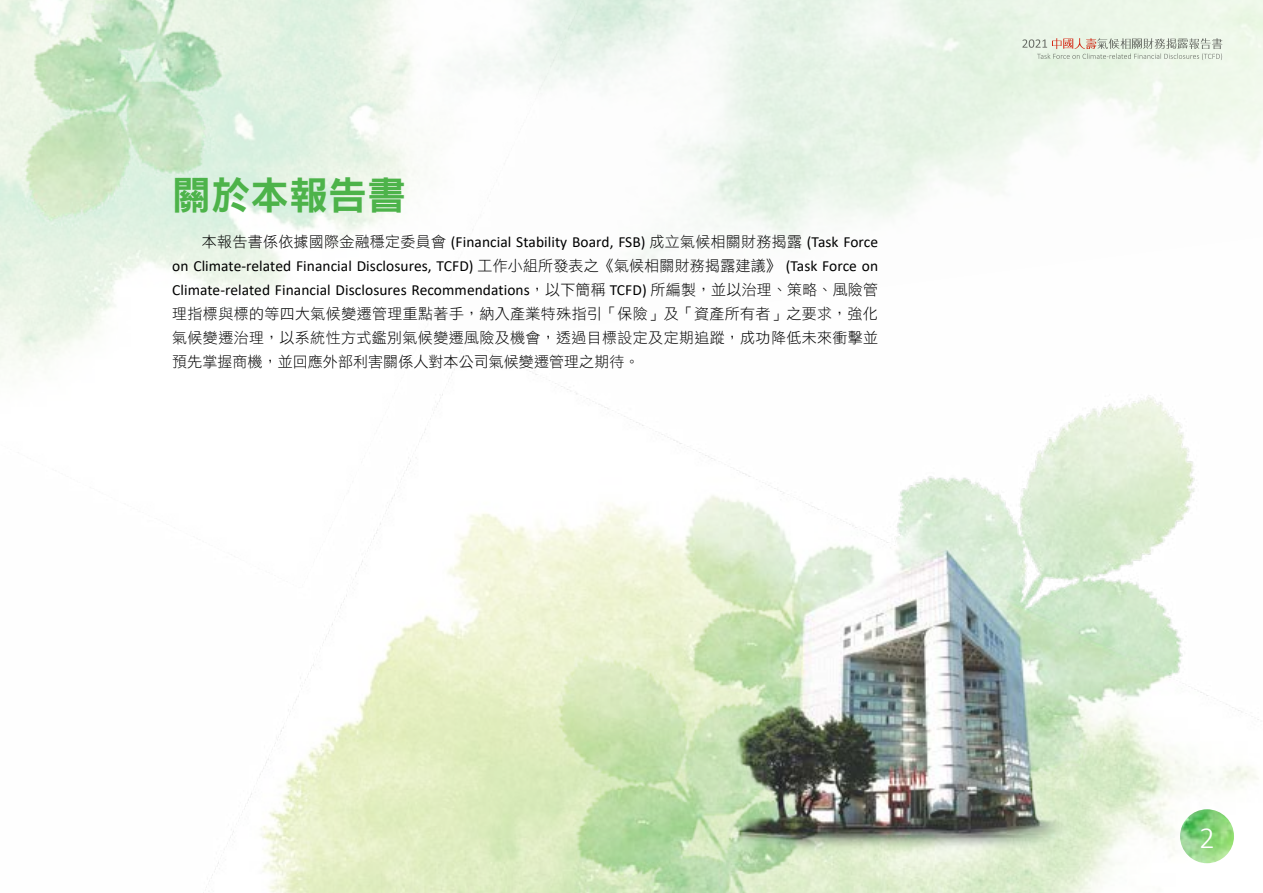
<style>
.page{position:relative;width:1263px;height:893px;background:#fff}
.page>*{position:absolute;margin:0;border:0;box-sizing:border-box;transform-origin:0 0}
.t1{font:39px "DF Hei Std W9";color:#4db34a}
.t2{font:300 31.35px "Calibri";color:#fff}
.t3{font:15.45px/24px "Calibri";letter-spacing:.005em;color:#000;text-align:justify}
.t4{font:15px/24px "DF Hei Std W3";letter-spacing:.005em;color:#000;text-align:justify}
.s1{font-family:"DF Hei Std W3";font-size:15px}
</style>
<div class="page">
<img style="left:0;top:0;width:1263px;height:893px">
<img style="left:1180px;top:809px;width:54px;height:54px;border-radius:27px">
<h1 class="t1" style="left:172px;top:174px;width:235px">關於本報告書</h1>
<p class="t3" style="left:172px;top:230px;width:707px;text-indent:30px"><span class="s1">本報告書係依據國際金融穩定委員會</span> (Financial Stability Board, FSB) <span class="s1">成立氣候相關財務揭露</span> (Task Force on Climate-related Financial Disclosures, TCFD) <span class="s1">工作小組所發表之《氣候相關財務揭露建議》</span> (Task Force on Climate-related Financial Disclosures Recommendations<span class="s1">，以下簡稱</span> TCFD) <span class="s1">所編製，並以治理、策略、風險管</span></p>
<p class="t4" style="left:172px;top:302px;width:707px">理指標與標的等四大氣候變遷管理重點著手，納入產業特殊指引「保險」及「資產所有者」之要求，強化氣候變遷治理，以系統性方式鑑別氣候變遷風險及機會，透過目標設定及定期追蹤，成功降低未來衝擊並預先掌握商機，並回應外部利害關係人對本公司氣候變遷管理之期待。</p>
<h2 class="t2" style="left:1199px;top:818px;width:17px">2</h2>
</div>
